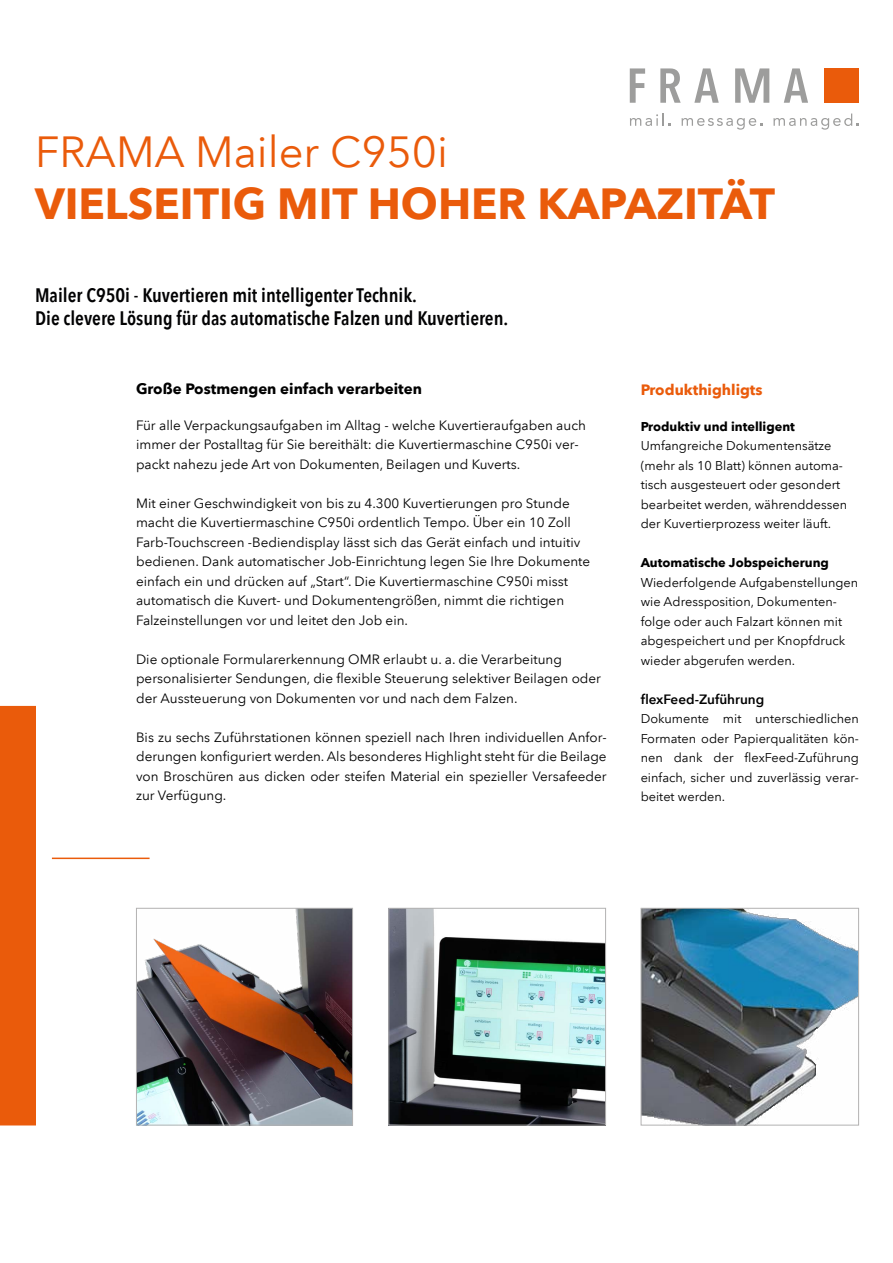
<style>
.page{position:relative;width:893px;height:1263px;background:#fff}
.page>*{position:absolute;margin:0;border:0;box-sizing:border-box;transform-origin:0 0}
.t1{font:700 43.5px "Avenir Next LT Pro";color:#ea5b0b}
.t2{font:43.5px "Avenir Next LT Pro";color:#ea5b0b}
.t3{font:600 condensed 19.5px/23.4px "Avenir Next LT Pro";color:#020203}
.t4{font:700 15px "Avenir Next LT Pro";color:#000}
.t5{font:700 15px "Avenir Next LT Pro";color:#ea5b0b}
.t6{font:13.5px/19.5px "Avenir Next LT Pro";color:#000}
.t7{font:600 13.5px "Avenir Next LT Pro";color:#000}
.t8{font:12.75px/19.5px "Avenir Next LT Pro";color:#000}
.t9{font:700 12.75px "Avenir Next LT Pro";color:#000}
</style>
<div class="page">
<div style="left:824px;top:68px;width:35px;height:35px;background:#ea5b0b"></div>
<svg style="left:630px;top:68px;width:15px;height:35px"></svg>
<svg style="left:660px;top:68px;width:21px;height:35px"></svg>
<svg style="left:694px;top:68px;width:25px;height:35px"></svg>
<svg style="left:784px;top:68px;width:24px;height:35px"></svg>
<svg style="left:735px;top:68px;width:34px;height:35px"></svg>
<svg style="left:630px;top:114px;width:41px;height:12px"></svg>
<svg style="left:682px;top:118px;width:80px;height:12px"></svg>
<svg style="left:773px;top:114px;width:86px;height:16px"></svg>
<div style="left:0;top:706px;width:36px;height:419px;background:#ea5b0b"></div>
<hr style="left:52px;top:857px;width:98px;height:2px;background:#ea5b0b">
<img style="left:138px;top:910px;width:213px;height:213px">
<div style="left:136px;top:908px;width:217px;height:217px;border:1px solid #b3b2b2"></div>
<img style="left:643px;top:910px;width:214px;height:213px">
<div style="left:641px;top:908px;width:218px;height:217px;border:1px solid #b3b2b2"></div>
<img style="left:390px;top:910px;width:214px;height:213px">
<div style="left:388px;top:908px;width:218px;height:217px;border:1px solid #b3b2b2"></div>
<h1 class="t2" style="left:35px;top:126px;width:414px">frama Mailer C950i</h1>
<h1 class="t1" style="left:35px;top:177px;width:741px">vielseitig mit hoher kapazität</h1>
<h2 class="t3" style="left:35px;top:283px;width:475px">Mailer C950i - Kuvertieren mit intelligenter Technik.<br>Die clevere Lösung für das automatische Falzen und Kuvertieren.</h2>
<p class="t4" style="left:136px;top:379px;width:287px">Große Postmengen einfach verarbeiten</p>
<p class="t6" style="left:136px;top:415px;width:451px">Für alle Verpackungsaufgaben im Alltag - welche Kuvertieraufgaben auch immer der Postalltag für Sie bereithält: die Kuvertiermaschine C950i ver&shy;packt nahezu jede Art von Dokumenten, Beilagen und Kuverts.</p>
<p class="t6" style="left:136px;top:493px;width:456px">M it einer Geschwindigkeit von bis zu 4.300 Kuvertierungen pro Stunde macht die Kuvertiermaschine C950i ordentlich Tempo. Über ein 10 Zoll Farb-Touchscreen -Bediendisplay lässt sich das Gerät einfach und intuitiv bedienen. Dank automatischer Job-Einrichtung legen Sie Ihre Dokumente einfach ein und drücken auf „Start“. Die Kuvertiermaschine C950i misst automatisch die Kuvert- und Dokumentengrößen, nimmt die richtigen Falzeinstellungen vor und leitet den Job ein.</p>
<p class="t6" style="left:136px;top:649px;width:467px">Die optionale Formularerkennung OMR erlaubt u. a. die Verarbeitung personalisierter Sendungen, die flexible Steuerung selektiver Beilagen oder der Aussteuerung von Dokumenten vor und nach dem Falzen.</p>
<p class="t6" style="left:136px;top:727px;width:472px;text-align:justify">Bis zu sechs Zuführstationen können speziell nach Ihren individuellen Anfor&shy;derungen konfiguriert werden. Als besonderes Highlight steht für die Beilage von Broschüren aus dicken oder steifen Material ein spezieller Versafeeder zur Verfügung.</p>
<p class="t5" style="left:641px;top:380px;width:123px">Produkthighligts</p>
<p class="t9" style="left:641px;top:418px;width:156px">Produktiv und intelligent</p>
<p class="t8" style="left:641px;top:436px;width:208px">Umfangreiche Dokumentensätze (mehr als 10 Blatt) können automa&shy;tisch ausgesteuert oder gesondert bearbeitet werden, währenddessen der Kuvertierprozess weiter läuft.</p>
<p class="t9" style="left:641px;top:555px;width:190px">Automatische Jobspeicherung</p>
<p class="t8" style="left:641px;top:573px;width:219px">Wiederfolgende Aufgabenstellungen wie Adressposition, Dokumenten&shy;folge oder auch Falzart können mit abgespeichert und per Knopfdruck wieder abgerufen werden.</p>
<p class="t7" style="left:641px;top:691px;width:125px">flexFeed-Zuführung</p>
<p class="t8" style="left:641px;top:709px;width:220px;text-align:justify">Dokumente mit unterschiedlichen Formaten oder Papierqualitäten kön&shy;nen dank der flexFeed-Zuführung einfach, sicher und zuverlässig verar&shy;beitet werden.</p>
</div>
